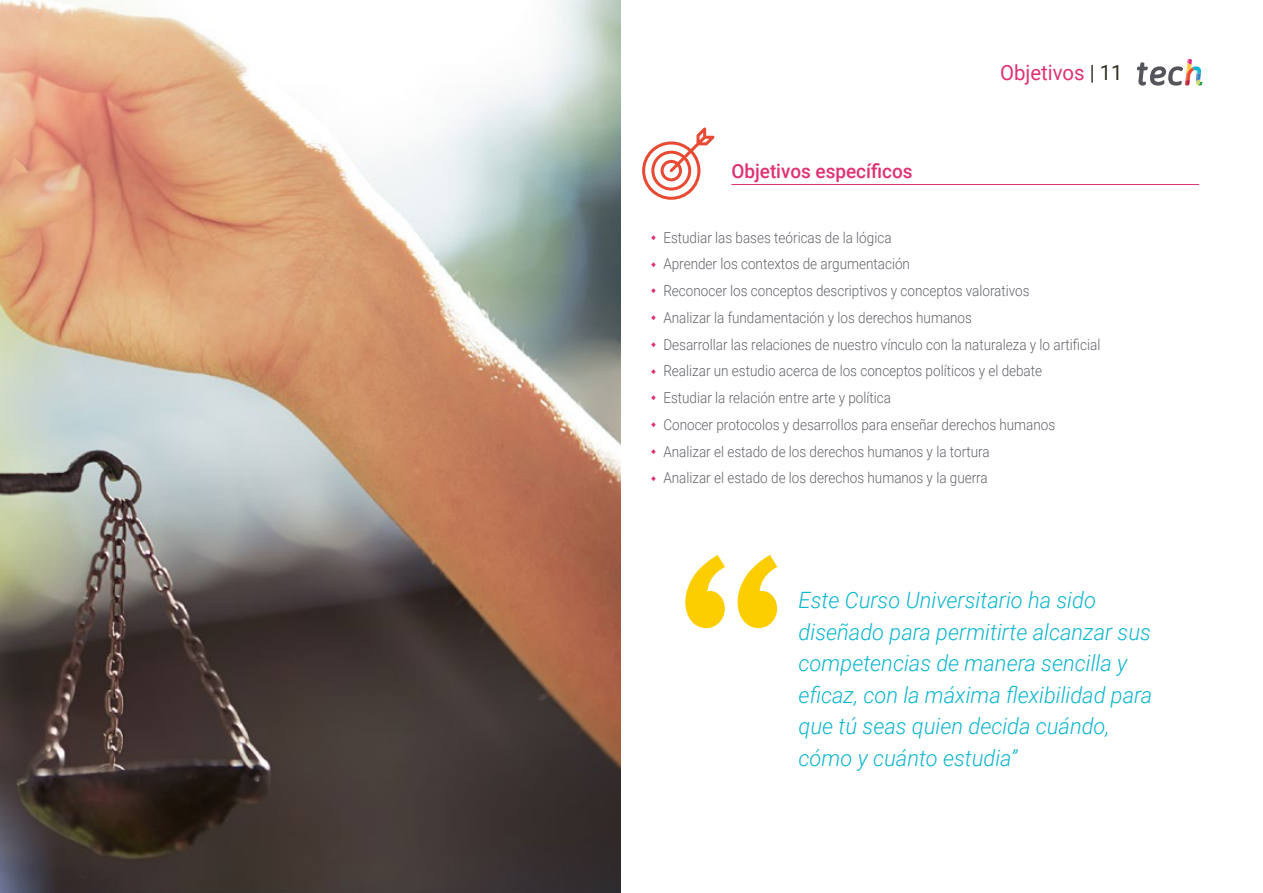
<style>
.page{position:relative;width:1263px;height:893px;background:#fff}
.page>*{position:absolute;margin:0;border:0;box-sizing:border-box;transform-origin:0 0}
.t1{font:italic 300 22.5px/31.5px "Roboto";color:#0fb6cf}
.t2{font:21px "Roboto";color:#df3174}
.t3{font:500 19.5px "Roboto";color:#df3174}
.t4{font:300 15px/26.7px "Roboto";color:#61646a;scale:.9 1}
.s1{color:#312e20}
</style>
<div class="page">
<svg style="left:685px;top:555px;width:92px;height:73px"></svg>
<img style="left:0;top:0;width:621px;height:893px">
<hr style="left:731px;top:184px;width:468px;height:1px;background:#df3174">
<svg style="left:642px;top:127px;width:72px;height:73px"></svg>
<svg style="left:1137px;top:59px;width:65px;height:27px"></svg>
<h3 class="t3" style="left:731px;top:158px;width:183px">Objetivos específicos</h3>
<h2 class="t2" style="left:1000px;top:57px;width:124px">Objetivos <span class="s1">| 11</span></h2>
<p class="t4" style="left:663px;top:223px;width:487px">Estudiar las bases teóricas de la lógica<br>Aprender los contextos de argumentación<br>Reconocer los conceptos descriptivos y conceptos valorativos<br>Analizar la fundamentación y los derechos humanos<br>Desarrollar las relaciones de nuestro vínculo con la naturaleza y lo artificial Realizar un estudio acerca de los conceptos políticos y el debate<br>Estudiar la relación entre arte y política<br>Conocer protocolos y desarrollos para enseñar derechos humanos Analizar el estado de los derechos humanos y la tortura<br>Analizar el estado de los derechos humanos y la guerra</p>
<h1 class="t1" style="left:799px;top:584px;width:355px">Este Curso Universitario ha sido diseñado para permitirte alcanzar sus competencias de manera sencilla y eficaz, con la máxima flexibilidad para que tú seas quien decida cuándo, cómo y cuánto estudia”</h1>
</div>
